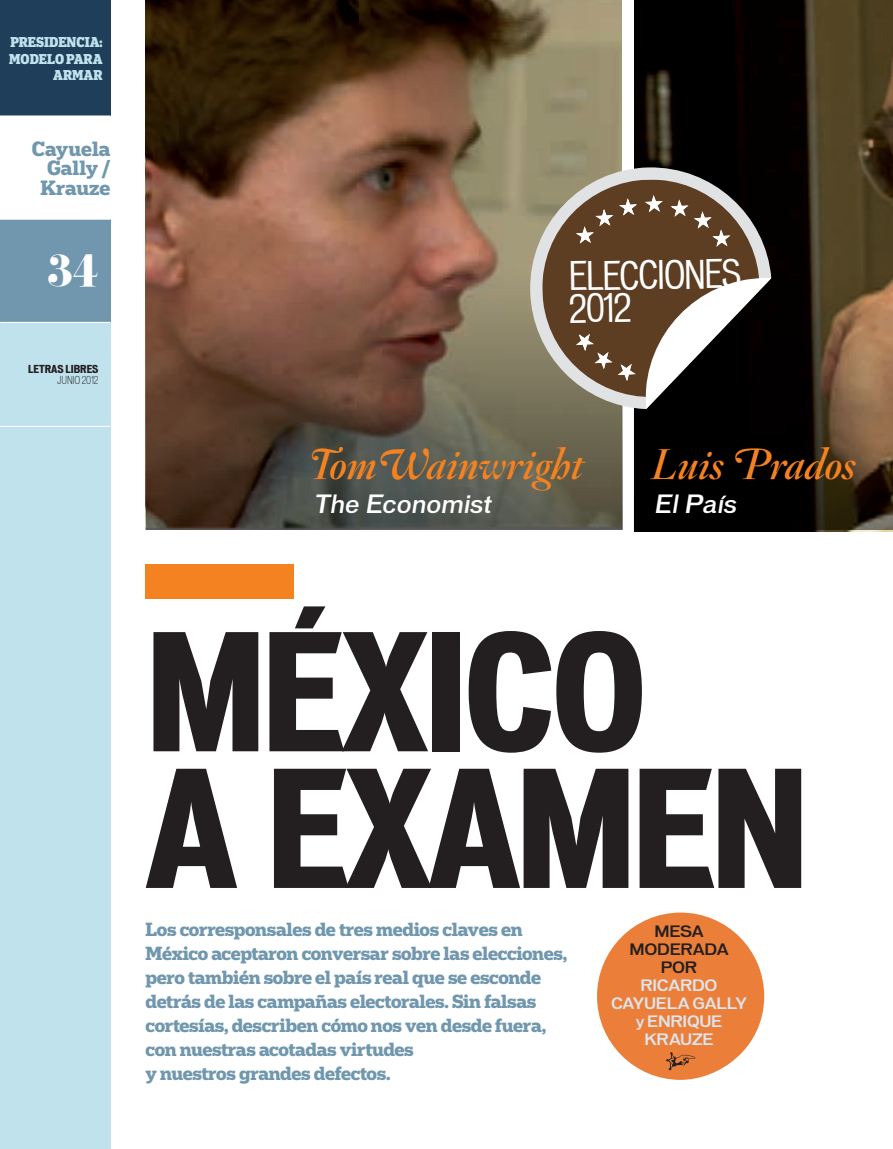
<style>
.page{position:relative;width:893px;height:1149px;background:#fff}
.page>*{position:absolute;margin:0;border:0;box-sizing:border-box;transform-origin:0 0}
.t1{font:700 expanded 154.65px/136.5px "Vonnes";letter-spacing:-.03em;color:#231f20}
.t2{font:42.15px "Hoefler Titling Bold Swash";color:#f58220}
.t3{font:39px "Eloquent JF";color:#fff}
.t4{font:condensed 37.5px/32.1px "Vonnes";color:#fff}
.t5{font:italic 500 24px "Vonnes";color:#fff}
.t6{font:700 19.5px/19.5px "Popular";color:#7097ae;text-align:right}
.t7{font:700 18px/24px "Popular";letter-spacing:-.02em;color:#7097ae}
.t8{font:500 15px/18px "Vonnes";letter-spacing:-.02em;color:#dde5ed;text-align:center}
.t9{font:500 15px/18px "Vonnes";letter-spacing:-.02em;color:#231f20;text-align:center}
.t10{font:900 13.5px/16.2px "Popular";color:#c0e2ed;text-align:right;scale:.88 1}
.t11{font:700 expanded 10.5px "Vonnes";color:#231f20}
.t12{font:300 condensed 10.5px "Vonnes";color:#231f20}
</style>
<div class="page">
<div style="left:0;top:0;width:111px;height:116px;background:#1f3e59"></div>
<div style="left:0;top:219px;width:111px;height:104px;background:#7097ae"></div>
<div style="left:0;top:323px;width:111px;height:825px;background:#c0e2ed"></div>
<hr style="left:0;top:219px;width:111px;height:1px;background:#fff">
<hr style="left:0;top:322px;width:111px;height:1px;background:#fff">
<hr style="left:0;top:426px;width:111px;height:1px;background:#fff">
<svg style="left:634px;top:0;width:259px;height:530px;background:#281f13"></svg>
<svg style="left:147px;top:0;width:476px;height:530px;background:#6d5540"></svg>
<div style="left:146px;top:564px;width:148px;height:35px;background:#f58220"></div>
<div style="left:597px;top:912px;width:167px;height:167px;background:#eb7f39;border-radius:50%"></div>
<svg style="left:666px;top:1052px;width:29px;height:17px"></svg>
<svg style="left:529px;top:166px;width:242px;height:243px;background:#817d6f"></svg>
<svg style="left:541px;top:178px;width:219px;height:220px;background:#735d48"></svg>
<svg style="left:644px;top:278px;width:127px;height:131px"></svg>
<svg style="left:574px;top:193px;width:158px;height:55px;background:#735740"></svg>
<svg style="left:574px;top:332px;width:63px;height:51px;background:#765b44"></svg>
<p class="t10" style="left:9px;top:34px;width:108px">PRESIDENCIA:<br>MODELO PARA<br>ARMAR</p>
<p class="t6" style="left:32px;top:138px;width:80px">Cayuela<br>Gally /<br>Krauze</p>
<h3 class="t3" style="left:47px;top:244px;width:53px">34</h3>
<p class="t11" style="left:28px;top:362px;width:72px">LETRAS LIBRES</p>
<p class="t12" style="left:57px;top:373px;width:43px">JUNIO 2012</p>
<h3 class="t4" style="left:568px;top:260px;width:174px;rotate:-1deg">ELECCIONES<br>2012</h3>
<h2 class="t2" style="left:307px;top:438px;width:278px">Tom Wainwright</h2>
<h2 class="t2" style="left:651px;top:438px;width:206px">Luis Prados</h2>
<h3 class="t5" style="left:315px;top:491px;width:179px">The Economist</h3>
<h3 class="t5" style="left:656px;top:491px;width:83px">El País</h3>
<h1 class="t1" style="left:146px;top:622px;width:665px">MÉXICO<br>A EXAMEN</h1>
<p class="t7" style="left:146px;top:916px;width:423px">Los corresponsales de tres medios claves en México aceptaron conversar sobre las elecciones, pero también sobre el país real que se esconde detrás de las campañas electorales. Sin falsas cortesías, describen cómo nos ven desde fuera, con nuestras acotadas virtudes<br>y nuestros grandes defectos.</p>
<p class="t9" style="left:630px;top:922px;width:101px">MESA<br>MODERADA<br>POR</p>
<p class="t8" style="left:611px;top:976px;width:138px">RICARDO<br>CAYUELA GALLY y ENRIQUE<br>KRAUZE</p>
</div>
